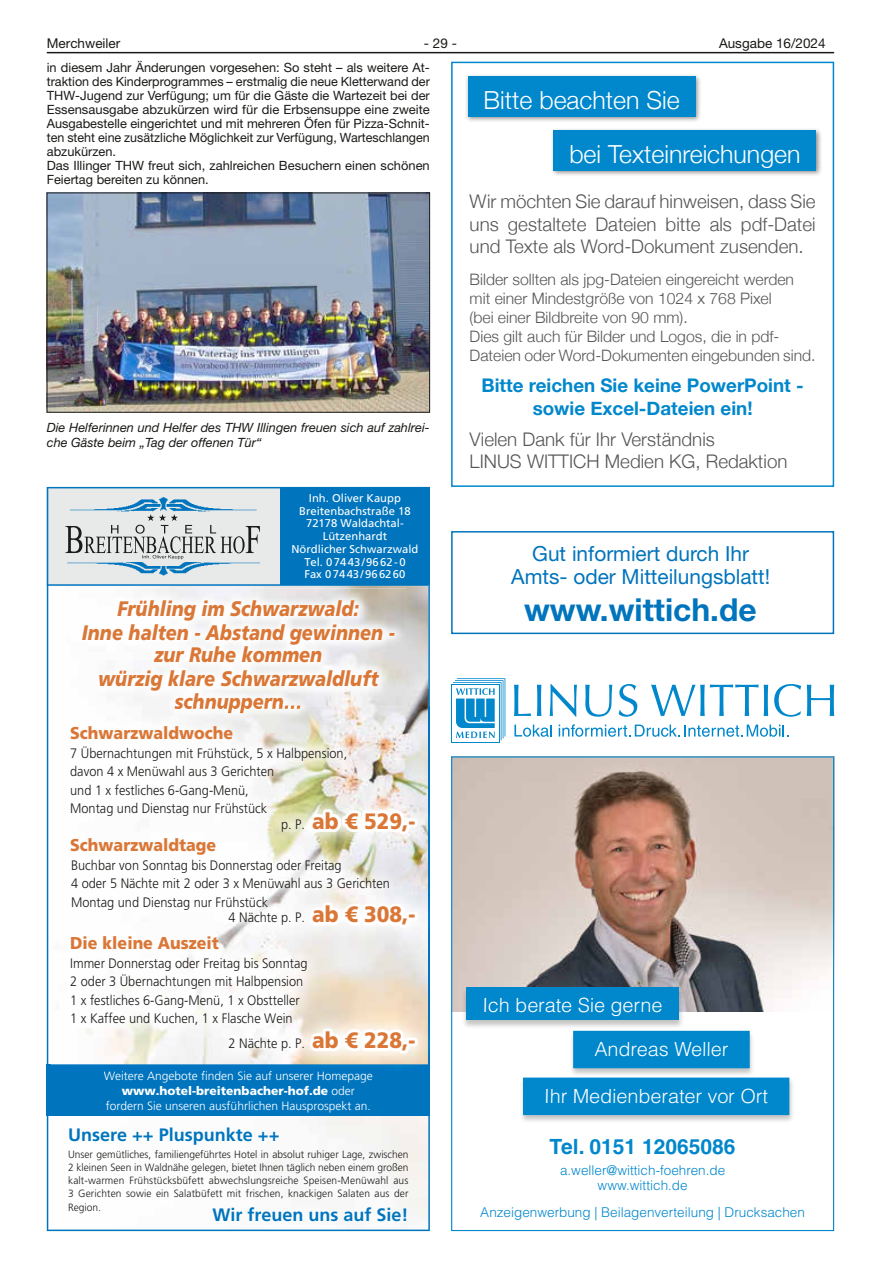
<style>
.page{position:relative;width:881px;height:1263px;background:#fff}
.page>*{position:absolute;margin:0;border:0;box-sizing:border-box;transform-origin:0 0}
.t1{font:700 31.65px "Helvetica Neue LT";color:#0074bc}
.t2{font:300 24.9px/54.3px "Helvetica Neue";color:#fff}
.t3{font:900 22.2px "Dkgnxy Frutiger LT";color:#da7737;scale:.93 1}
.t4{font:italic 900 21px/23.1px "Gyvrms Frutiger LT";color:#da7737;text-align:center;scale:.86 1}
.t5{font:700 21px "Helvetica";color:#0087cc}
.t6{font:20.85px/23px "Helvetica Neue LT";color:#0074bc;text-align:center}
.t7{font:300 19.5px "Helvetica";color:#fff}
.t8{font:300 18.75px/22.5px "Helvetica Neue";color:#565655;text-align:justify}
.t9{font:700 18.75px/22.5px "Helvetica Neue";color:#0087cc;text-align:center}
.t10{font:700 18px "Ddcxsf Frutiger LT";color:#0075be}
.t11{font:900 17.1px "Dkgnxy Frutiger LT";color:#da7737;scale:.93 1}
.t12{font:300 15.75px/19px "Helvetica Neue";color:#565655}
.t13{font:300 13.65px/18.6px "Mtfqdt Frutiger LT";color:#1a1a18;scale:.93 1}
.t14{font:300 13.5px/15px "Helvetica";color:#0087cc;text-align:center}
.t15{font:13.5px "Helvetica Neue LT";color:#1a1a18}
.t16{font:12.75px/14px "Helvetica Neue LT";color:#1a1a18}
.t17{font:italic 12.75px/15.3px "Helvetica Neue LT";color:#1a1a18}
.t18{font:300 12px "Mtfqdt Frutiger LT";color:#fff}
.t19{font:900 12px "Dkgnxy Frutiger LT";color:#fff}
.t20{font:11.25px/12.8px "Lksmyp Frutiger LT";color:#fff;text-align:center}
.t21{font:300 10.5px/13.2px "Mtfqdt Frutiger LT";letter-spacing:.01em;color:#1a1a18;text-align:justify}
.s1{font-family:"Mtfqdt Frutiger LT";font-weight:300;font-size:13.65px;color:#1a1a18}
.s2{font-family:"Dkgnxy Frutiger LT";font-weight:900;font-size:22.2px;color:#da7737}
.s3{font-family:"Mtfqdt Frutiger LT";font-weight:300}
</style>
<div class="page">
<hr style="left:47px;top:52px;width:786px;height:1px;background:#1a1a18">
<img style="left:49px;top:195px;width:378px;height:215px">
<svg style="left:47px;top:487px;width:382px;height:744px"></svg>
<img style="left:65px;top:563px;width:195px;height:13px">
<img style="left:65px;top:496px;width:195px;height:18px">
<svg style="left:65px;top:514px;width:195px;height:45px;background:#cacaca"></svg>
<svg style="left:69px;top:1127px;width:210px;height:19px"></svg>
<svg style="left:212px;top:1206px;width:91px;height:16px"></svg>
<svg style="left:309px;top:1206px;width:97px;height:16px"></svg>
<div style="left:47px;top:1064px;width:382px;height:52px;background:#0075be"></div>
<div style="left:280px;top:487px;width:149px;height:98px;background:#0075be"></div>
<hr style="left:47px;top:584px;width:381px;height:2px;background:#0075be">
<img style="left:71px;top:589px;width:335px;height:118px">
<img style="left:174px;top:693px;width:126px;height:14px">
<img style="left:51px;top:707px;width:378px;height:364px">
<img style="left:104px;top:1071px;width:220px;height:2px">
<img style="left:174px;top:707px;width:126px;height:6px">
<svg style="left:307px;top:793px;width:108px;height:45px"></svg>
<svg style="left:307px;top:886px;width:108px;height:46px"></svg>
<svg style="left:307px;top:1012px;width:108px;height:46px"></svg>
<div style="left:406px;top:1037px;width:11px;height:9px;border:6px solid #fff"></div>
<img style="left:453px;top:758px;width:378px;height:253px">
<svg style="left:514px;top:685px;width:16px;height:31px"></svg>
<svg style="left:537px;top:685px;width:4px;height:31px"></svg>
<svg style="left:549px;top:684px;width:27px;height:33px"></svg>
<svg style="left:585px;top:685px;width:27px;height:32px"></svg>
<svg style="left:618px;top:684px;width:19px;height:33px"></svg>
<svg style="left:651px;top:685px;width:116px;height:31px"></svg>
<svg style="left:774px;top:684px;width:26px;height:33px"></svg>
<svg style="left:806px;top:685px;width:27px;height:31px"></svg>
<svg style="left:451px;top:684px;width:2px;height:58px"></svg>
<div style="left:452px;top:685px;width:46px;height:56px;background:#fff"></div>
<svg style="left:453px;top:678px;width:52px;height:62px"></svg>
<svg style="left:514px;top:724px;width:37px;height:13px"></svg>
<svg style="left:558px;top:724px;width:230px;height:13px"></svg>
<div style="left:569px;top:1030px;width:185px;height:47px;background:#1a1a18;opacity:.26"></div>
<div style="left:573px;top:1031px;width:176px;height:37px;background:#0087cc"></div>
<div style="left:518px;top:1077px;width:276px;height:47px;background:#1a1a18;opacity:.26"></div>
<div style="left:522px;top:1077px;width:267px;height:38px;background:#0087cc"></div>
<div style="left:461px;top:987px;width:223px;height:42px;background:#1a1a18;opacity:.26"></div>
<div style="left:466px;top:988px;width:212px;height:32px;background:#0087cc"></div>
<div style="left:451px;top:62px;width:382px;height:425px;border:2px solid #0087cc"></div>
<div style="left:464px;top:73px;width:237px;height:50px;background:#1a1a18;opacity:.5"></div>
<div style="left:467px;top:77px;width:228px;height:40px;background:#0087cc"></div>
<div style="left:550px;top:128px;width:272px;height:49px;background:#1a1a18;opacity:.5"></div>
<div style="left:553px;top:131px;width:263px;height:40px;background:#0087cc"></div>
<div style="left:451px;top:531px;width:382px;height:103px;border:2px solid #0074bc"></div>
<p class="t15" style="left:47px;top:35px;width:75px">Merchweiler</p>
<p class="t15" style="left:424px;top:35px;width:35px">- 29 -</p>
<p class="t15" style="left:718px;top:35px;width:108px">Ausgabe 16/2024</p>
<p class="t16" style="left:47px;top:60px;width:384px">in diesem Jahr Änderungen vorgesehen: So steht – als weitere At&shy;traktion des Kinderprogrammes – erstmalig die neue Kletterwand der THW-Jugend zur Verfügung; um für die Gäste die Wartezeit bei der Essensausgabe abzukürzen wird für die Erbsensuppe eine zweite Ausgabestelle eingerichtet und mit mehreren Öfen für Pizza-Schnit&shy;ten steht eine zusätzliche Möglichkeit zur Verfügung, Warteschlangen abzukürzen.<br>Das Illinger THW freut sich, zahlreichen Besuchern einen schönen Feiertag bereiten zu können.</p>
<h2 class="t2" style="left:569px;top:71px;width:232px;text-indent:-86px">Bitte beachten Sie<br>bei Texteinreichungen</h2>
<p class="t17" style="left:47px;top:420px;width:384px">Die Helferinnen und Helfer des THW Illingen freuen sich auf zahlrei&shy;che Gäste beim „Tag der offenen Tür“</p>
<p class="t20" style="left:291px;top:491px;width:128px">Inh. Oliver Kaupp<br>Breitenbachstraße 18<br>72178 Waldachtal-<br>Lützenhardt<br>Nördlicher Schwarzwald<br>Tel. 07443/9662-0<br>Fax 07443/966260</p>
<h3 class="t4" style="left:82px;top:597px;width:365px">Frühling im Schwarzwald:<br>Inne halten - Abstand gewinnen - zur Ruhe kommen<br>würzig klare Schwarzwaldluft schnuppern…</h3>
<h3 class="t11" style="left:70px;top:723px;width:177px">Schwarzwaldwoche</h3>
<p class="t13" style="left:70px;top:744px;width:299px">7 Übernachtungen mit Frühstück, 5 x Halbpension, davon 4 x Menüwahl aus 3 Gerichten<br>und 1 x festliches 6-Gang-Menü,<br>Montag und Dienstag nur Frühstück</p>
<h3 class="t3" style="left:281px;top:808px;width:146px"><span class="s1">p. P.</span> ab € 529,-</h3>
<h3 class="t11" style="left:70px;top:835px;width:158px">Schwarzwaldtage</h3>
<p class="t13" style="left:71px;top:856px;width:344px">Buchbar von Sonntag bis Donnerstag oder Freitag<br>4 oder 5 Nächte mit 2 oder 3 x Menüwahl aus 3 Gerichten<br>Montag und Dienstag nur Frühstück</p>
<p class="t13" style="left:228px;top:909px;width:202px">4 Nächte p. P. <span class="s2">ab € 308,-</span></p>
<h3 class="t8" style="left:469px;top:189px;width:347px">Wir möchten Sie darauf hinweisen, dass Sie uns gestaltete Dateien bitte als pdf-Datei und Texte als Word-Dokument zusenden.</h3>
<p class="t12" style="left:469px;top:269px;width:347px">Bilder sollten als jpg-Dateien eingereicht werden mit einer Mindestgröße von 1024 x 768 Pixel<br>(bei einer Bildbreite von 90 mm).<br>Dies gilt auch für Bilder und Logos, die in pdf-Dateien oder Word-Dokumenten eingebunden sind.</p>
<h3 class="t9" style="left:481px;top:375px;width:323px">Bitte reichen Sie keine PowerPoint - sowie Excel-Dateien ein!</h3>
<h3 class="t8" style="left:469px;top:427px;width:319px">Vielen Dank für Ihr Verständnis<br>LINUS WITTICH Medien KG, Redaktion</h3>
<h3 class="t6" style="left:511px;top:542px;width:260px">Gut informiert durch Ihr<br>Amts- oder Mitteilungsblatt!</h3>
<h1 class="t1" style="left:524px;top:590px;width:234px">www.wittich.de</h1>
<h3 class="t11" style="left:70px;top:933px;width:161px">Die kleine Auszeit</h3>
<p class="t13" style="left:70px;top:954px;width:256px">Immer Donnerstag oder Freitag bis Sonntag 2 oder 3 Übernachtungen mit Halbpension 1 x festliches 6-Gang-Menü, 1 x Obstteller 1 x Kaffee und Kuchen, 1 x Flasche Wein</p>
<p class="t13" style="left:228px;top:1034px;width:202px">2 Nächte p. P. <span class="s2">ab € 228,-</span></p>
<h3 class="t7" style="left:594px;top:1037px;width:136px">Andreas Weller</h3>
<h3 class="t7" style="left:544px;top:1084px;width:226px">Ihr Medienberater vor Ort</h3>
<h3 class="t5" style="left:549px;top:1134px;width:187px">Tel. 0151 12065086</h3>
<p class="t14" style="left:559px;top:1162px;width:167px">a.weller@wittich-foehren.de www.wittich.de</p>
<p class="t14" style="left:480px;top:1204px;width:326px">Anzeigenwerbung | Beilagenverteilung | Drucksachen</p>
<h3 class="t7" style="left:482px;top:993px;width:182px">Ich berate Sie gerne</h3>
<p class="t18" style="left:104px;top:1069px;width:270px">Weitere Angebote finden Sie auf unserer Homepage</p>
<p class="t19" style="left:122px;top:1083px;width:234px">www.hotel-breitenbacher-hof.de <span class="s3">oder</span></p>
<p class="t18" style="left:106px;top:1098px;width:266px">fordern Sie unseren ausführlichen Hausprospekt an.</p>
<h3 class="t10" style="left:68px;top:1125px;width:213px">Unsere ++ Pluspunkte ++</h3>
<p class="t21" style="left:68px;top:1147px;width:342px">Unser gemütliches, familiengeführtes Hotel in absolut ruhiger Lage, zwischen 2 kleinen Seen in Waldnähe gelegen, bietet Ihnen täglich neben einem großen kalt-warmen Frühstücksbüfett abwechslungsreiche Speisen-Menüwahl aus 3 Gerichten sowie ein Salatbüfett mit frischen, knackigen Salaten aus der Region.</p>
<h3 class="t10" style="left:212px;top:1204px;width:198px">Wir freuen uns auf Sie!</h3>
</div>
